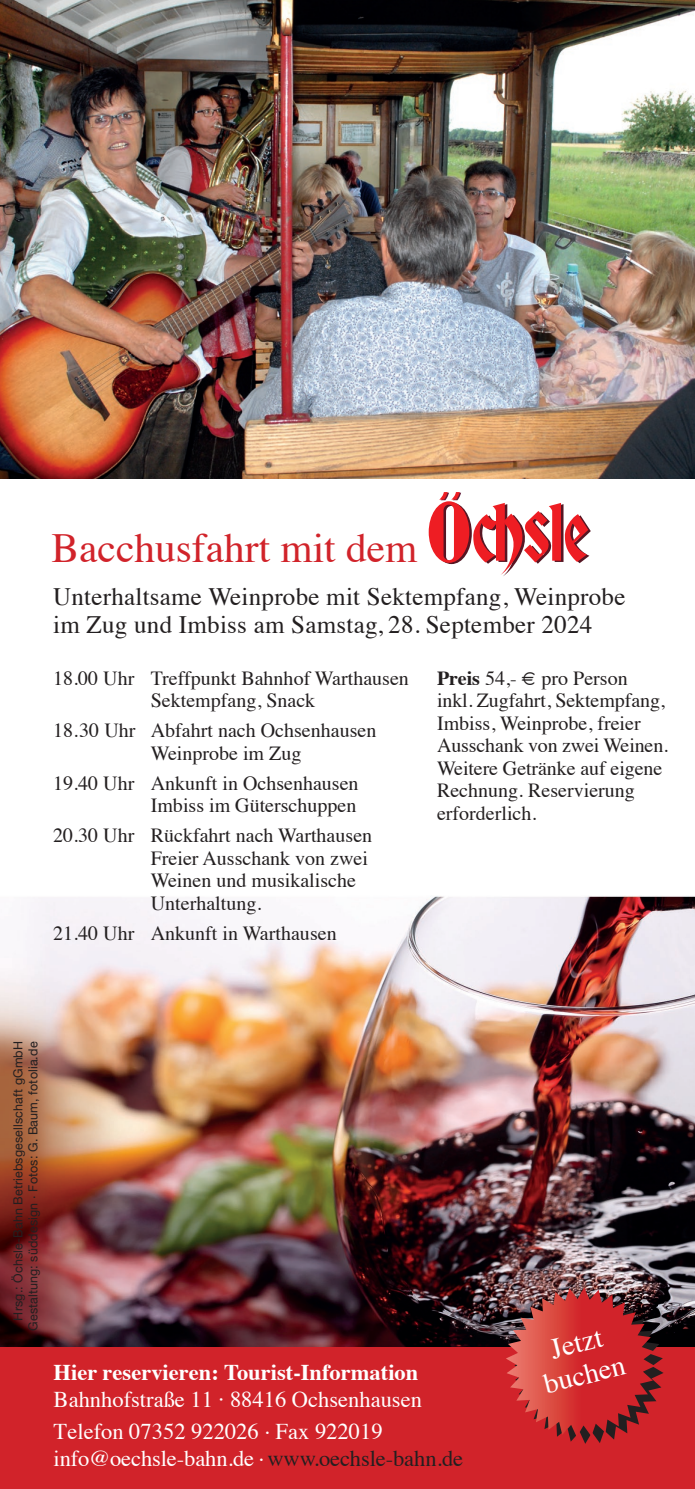
<style>
.page{position:relative;width:695px;height:1489px;background:#fff}
.page>*{position:absolute;margin:0;border:0;box-sizing:border-box;transform-origin:0 0}
.t1{font:41.5px "Times";color:#d1232a}
.t2{font:28.75px "Times";color:#fff}
.t3{font:25px/27.5px "Times";letter-spacing:.01em;color:#231f20}
.t4{font:700 22.5px/27px "Times";color:#fff}
.t5{font:22.5px/27px "Times";letter-spacing:-.005em;color:#fff}
.t6{font:20px/22.5px "Times";color:#231f20}
.t7{font:12.5px "Helvetica Neue";letter-spacing:.01em;color:#231f20}
.s1{font-weight:700}
.s2{font-weight:400}
.s3{color:#231f20}
</style>
<div class="page">
<img style="left:0;top:896px;width:694px;height:451px">
<img style="left:0;top:0;width:694px;height:479px">
<div style="left:0;top:1347px;width:694px;height:141px;background:#d1232a"></div>
<svg style="left:505px;top:1287px;width:158px;height:156px"></svg>
<svg style="left:428px;top:492px;width:162px;height:84px"></svg>
<p class="t1" style="left:52px;top:509px;width:367px">Bacchusfahrt mit dem</p>
<p class="t3" style="left:53px;top:581px;width:573px">Unterhaltsame Weinprobe mit Sektempfang, Weinprobe im Zug und Imbiss am Samstag, 28. September 2024</p>
<p class="t6" style="left:53px;top:665px;width:357px;text-align:center">18.00 Uhr Treffpunkt Bahnhof Warthausen<br>Sektempfang, Snack</p>
<p class="t6" style="left:151px;top:717px;width:227px;text-indent:-98px">18.30 Uhr Abfahrt nach Ochsenhausen<br>Weinprobe im Zug</p>
<p class="t6" style="left:53px;top:770px;width:307px">19.40 Uhr Ankunft in Ochsenhausen</p>
<p class="t6" style="left:151px;top:792px;width:207px">Imbiss im Güterschuppen</p>
<p class="t6" style="left:53px;top:822px;width:320px;text-align:right">20.30 Uhr Rückfahrt nach Warthausen<br>Freier Ausschank von zwei</p>
<p class="t6" style="left:151px;top:867px;width:207px">Weinen und musikalische<br>Unterhaltung.</p>
<p class="t6" style="left:53px;top:920px;width:285px">21.40 Uhr Ankunft in Warthausen</p>
<p class="t6" style="left:437px;top:665px;width:192px"><span class="s1">Preis</span> 54,- <span class="s1">€</span> pro Person</p>
<p class="t6" style="left:437px;top:687px;width:229px">inkl. Zugfahrt, Sektempfang,</p>
<p class="t6" style="left:437px;top:710px;width:233px">Imbiss, Weinprobe, freier<br>Ausschank von zwei Weinen.</p>
<p class="t6" style="left:437px;top:755px;width:227px">Weitere Getränke auf eigene</p>
<p class="t6" style="left:437px;top:777px;width:199px">Rechnung. Reservierung erforderlich.</p>
<p class="t7" style="left:9px;top:1320px;width:281px;rotate:-90deg">Hrsg.: Öchsle-Bahn Betriebsgesellschaft gGmbH</p>
<p class="t7" style="left:24px;top:1330px;width:291px;rotate:-90deg">Gestaltung: süddesign . Fotos: G. Baum, fotolia.de</p>
<p class="t4" style="left:54px;top:1356px;width:370px">Hier reservieren: Tourist-Information<br><span class="s2">Bahnhofstraße 11 · 88416 Ochsenhausen</span></p>
<p class="t5" style="left:54px;top:1416px;width:411px">Telefon 07352 922026 . Fax 922019 info@oechsle-bahn.de . <span class="s3">www.oechsle-bahn.de</span></p>
<p class="t2" style="left:544px;top:1322px;width:54px;rotate:-14deg">Jetzt</p>
<p class="t2" style="left:537px;top:1358px;width:85px;rotate:-14deg">buchen</p>
</div>
